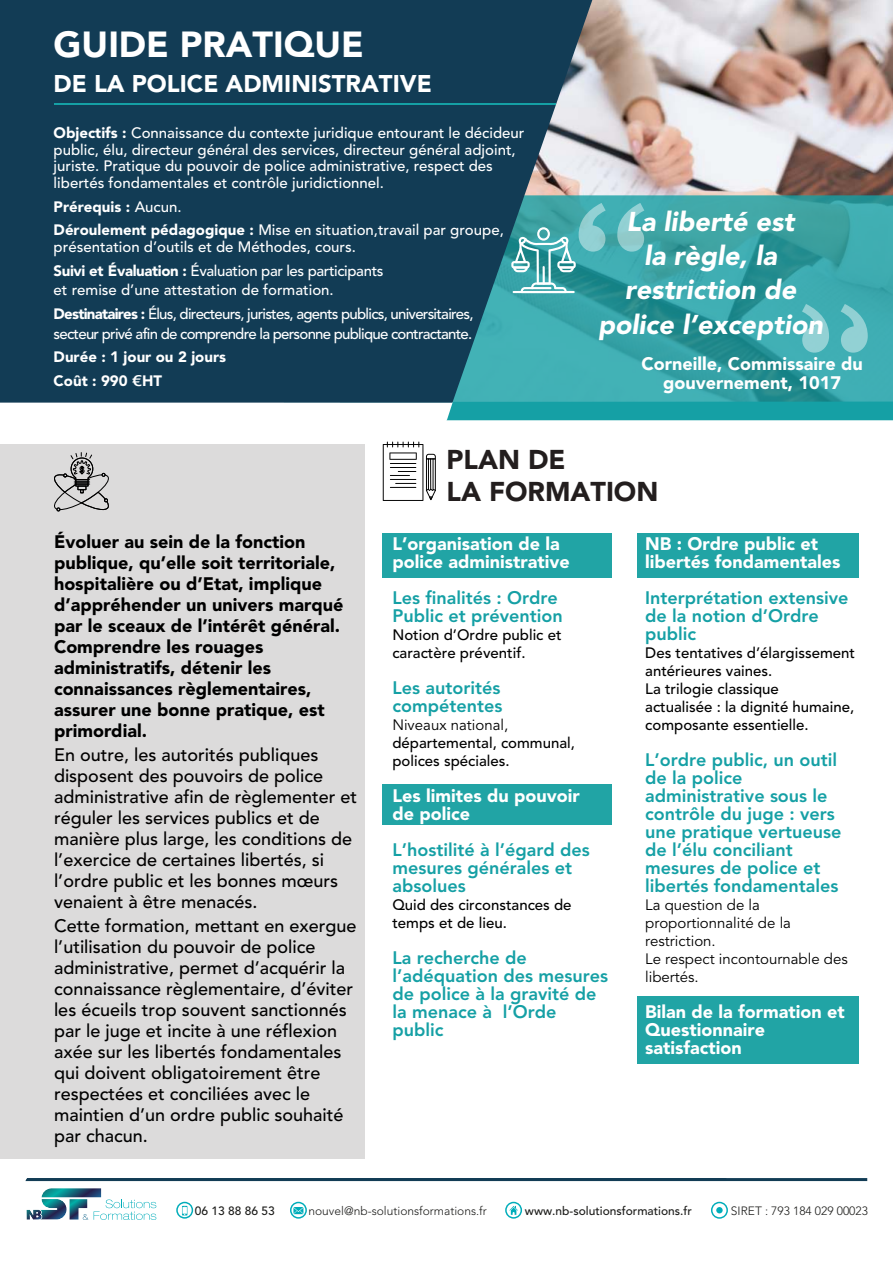
<style>
.page{position:relative;width:893px;height:1263px;background:#fff}
.page>*{position:absolute;margin:0;border:0;box-sizing:border-box;transform-origin:0 0}
.t1{font:900 36px "Avenir";color:#fff}
.t2{font:italic 900 27px/34.2px "Avenir";color:#fff;text-align:center}
.t3{font:900 27px/32.4px "Avenir";color:#231e1e}
.t4{font:900 24px "Avenir";color:#fff}
.t5{font:800 18px/18px "Avenir";color:#15a0a5}
.t6{font:500 18px/21px "Avenir";color:#000}
.t7{font:900 18px/21px "Avenir";color:#000}
.t8{font:500 18px/21px "Avenir";color:#010000}
.t9{font:900 18px/18px "Avenir";color:#fff}
.t10{font:500 15px/16.5px "Avenir";color:#fff}
.t11{font:500 15px/18px "Avenir";color:#000}
.t12{font:500 15px/24px "Avenir";letter-spacing:-.05em;color:#fff}
.t13{font:15px/18px "Avenir";color:#000}
.t14{font:900 15px/23.7px "Avenir";color:#fff}
.t15{font:300 12px "Avenir";color:#1d1d1b}
.t16{font:500 12px "Avenir";color:#1d1d1b}
.s1{font-weight:900}
.s2{font-family:"Lucida Grande";font-weight:700}
</style>
<div class="page">
<img style="left:605px;top:0;width:288px;height:195px">
<svg style="left:605px;top:195px;width:288px;height:206px;background:#37a2a5"></svg>
<svg style="left:26px;top:1188px;width:130px;height:32px"></svg>
<svg style="left:0;top:0;width:605px;height:403px;background:#1c495f"></svg>
<div style="left:446px;top:401px;width:447px;height:19px;background:#15a0a5"></div>
<hr style="left:55px;top:103px;width:501px;height:2px;background:#15a0a5">
<svg style="left:802px;top:304px;width:66px;height:49px;background:#68bfc3"></svg>
<svg style="left:176px;top:1202px;width:17px;height:16px"></svg>
<svg style="left:290px;top:1202px;width:17px;height:16px"></svg>
<svg style="left:505px;top:1202px;width:17px;height:16px"></svg>
<svg style="left:711px;top:1202px;width:17px;height:17px"></svg>
<div style="left:716px;top:1207px;width:7px;height:6px;background:#00adba;border-radius:50%"></div>
<div style="left:0;top:444px;width:364px;height:715px;background:#dcdbdb"></div>
<svg style="left:383px;top:442px;width:53px;height:59px"></svg>
<svg style="left:54px;top:452px;width:55px;height:60px"></svg>
<div style="left:637px;top:996px;width:222px;height:67px;background:#21a4a5"></div>
<div style="left:637px;top:533px;width:222px;height:45px;background:#21a4a5"></div>
<div style="left:383px;top:784px;width:229px;height:41px;background:#21a4a5"></div>
<div style="left:383px;top:533px;width:229px;height:45px;background:#21a4a5"></div>
<svg style="left:511px;top:203px;width:133px;height:90px;background:#54adb0"></svg>
<hr style="left:25px;top:1178px;width:842px;height:3px;background:#123c55">
<h1 class="t1" style="left:54px;top:30px;width:312px">GUIDE PRATIQUE</h1>
<h3 class="t4" style="left:54px;top:73px;width:380px">DE LA POLICE ADMINISTRATIVE</h3>
<p class="t10" style="left:54px;top:126px;width:472px"><span class="s1">Objectifs :</span> Connaissance du contexte juridique entourant le décideur public, élu, directeur général des services, directeur général adjoint, juriste. Pratique du pouvoir de police administrative, respect des libertés fondamentales et contrôle juridictionnel.</p>
<p class="t10" style="left:54px;top:196px;width:452px;line-height:23.7px"><span class="s1">Prérequis :</span> Aucun.<br><span class="s1">Déroulement pédagogique :</span> Mise en situation,travail par groupe,</p>
<p class="t10" style="left:54px;top:236px;width:331px;line-height:23.7px">présentation d’outils et de Méthodes, cours.<br><span class="s1">Suivi et Évaluation :</span> Évaluation par les participants</p>
<p class="t12" style="left:54px;top:279px;width:421px">et remise d’une attestation de formation.<br><span class="s1">Destinataires :</span> Élus, directeurs, juristes, agents publics, universitaires,</p>
<p class="t12" style="left:54px;top:323px;width:420px">secteur privé afin de comprendre la personne publique contractante.</p>
<p class="t14" style="left:54px;top:346px;width:174px">Durée : 1 jour ou 2 jours<br>Coût : 990 <span class="s2">€</span>HT</p>
<h2 class="t2" style="left:598px;top:207px;width:227px">La liberté est<br>la règle, la restriction de police l’exception</h2>
<p class="t9" style="left:641px;top:356px;width:223px;line-height:19.2px;text-align:center">Corneille, Commissaire du gouvernement, 1017</p>
<p class="t7" style="left:54px;top:532px;width:291px">Évoluer au sein de la fonction publique, qu’elle soit territoriale, hospitalière ou d’Etat, implique d’appréhender un univers marqué par le sceaux de l’intérêt général.<br>Comprendre les rouages administratifs, détenir les connaissances règlementaires, assurer une bonne pratique, est primordial.</p>
<p class="t8" style="left:54px;top:746px;width:305px">En outre, les autorités publiques disposent des pouvoirs de police administrative afin de règlementer et réguler les services publics et de manière plus large, les conditions de l’exercice de certaines libertés, si l’ordre public et les bonnes mœurs venaient à être menacés.</p>
<p class="t6" style="left:54px;top:917px;width:304px">Cette formation, mettant en exergue l’utilisation du pouvoir de police administrative, permet d’acquérir la connaissance règlementaire, d’éviter les écueils trop souvent sanctionnés par le juge et incite à une réflexion axée sur les libertés fondamentales qui doivent obligatoirement être respectées et conciliées avec le maintien d’un ordre public souhaité par chacun.</p>
<h2 class="t3" style="left:447px;top:445px;width:213px">PLAN DE<br>LA FORMATION</h2>
<p class="t9" style="left:392px;top:536px;width:179px">L’organisation de la police administrative</p>
<p class="t5" style="left:392px;top:590px;width:172px">Les finalités : Ordre<br>Public et prévention</p>
<p class="t11" style="left:392px;top:627px;width:171px">Notion d’Ordre public et caractère préventif.</p>
<p class="t5" style="left:392px;top:680px;width:111px">Les autorités compétentes</p>
<p class="t13" style="left:392px;top:717px;width:117px">Niveaux national,</p>
<p class="t11" style="left:392px;top:735px;width:184px">départemental, communal, polices spéciales.</p>
<p class="t9" style="left:392px;top:788px;width:189px">Les limites du pouvoir de police</p>
<p class="t5" style="left:392px;top:842px;width:199px">L’hostilité à l’égard des mesures générales et absolues</p>
<p class="t11" style="left:392px;top:897px;width:181px">Quid des circonstances de temps et de lieu.</p>
<p class="t5" style="left:392px;top:950px;width:217px">La recherche de l’adéquation des mesures de police à la gravité de la menace à l’Orde public</p>
<p class="t9" style="left:645px;top:536px;width:197px">NB : Ordre public et libertés fondamentales</p>
<p class="t5" style="left:645px;top:590px;width:205px">Interprétation extensive de la notion d’Ordre public</p>
<p class="t11" style="left:645px;top:645px;width:211px">Des tentatives d’élargissement antérieures vaines.<br>La trilogie classique<br>actualisée : la dignité humaine, composante essentielle.</p>
<p class="t5" style="left:645px;top:752px;width:198px">L’ordre public, un outil de la police administrative sous le contrôle du juge : vers une pratique vertueuse de l’élu conciliant mesures de police et libertés fondamentales</p>
<p class="t13" style="left:645px;top:897px;width:204px">La question de la proportionnalité de la restriction.<br>Le respect incontournable des libertés.</p>
<p class="t9" style="left:645px;top:1004px;width:201px">Bilan de la formation et<br>Questionnaire satisfaction</p>
<p class="t16" style="left:195px;top:1206px;width:82px">06 13 88 86 53</p>
<p class="t15" style="left:308px;top:1203px;width:180px">nouvel@nb-solutionsformations.fr</p>
<p class="t16" style="left:525px;top:1206px;width:169px">www.nb-solutionsformations.fr</p>
<p class="t15" style="left:731px;top:1204px;width:138px">SIRET : 793 184 029 00023</p>
</div>
